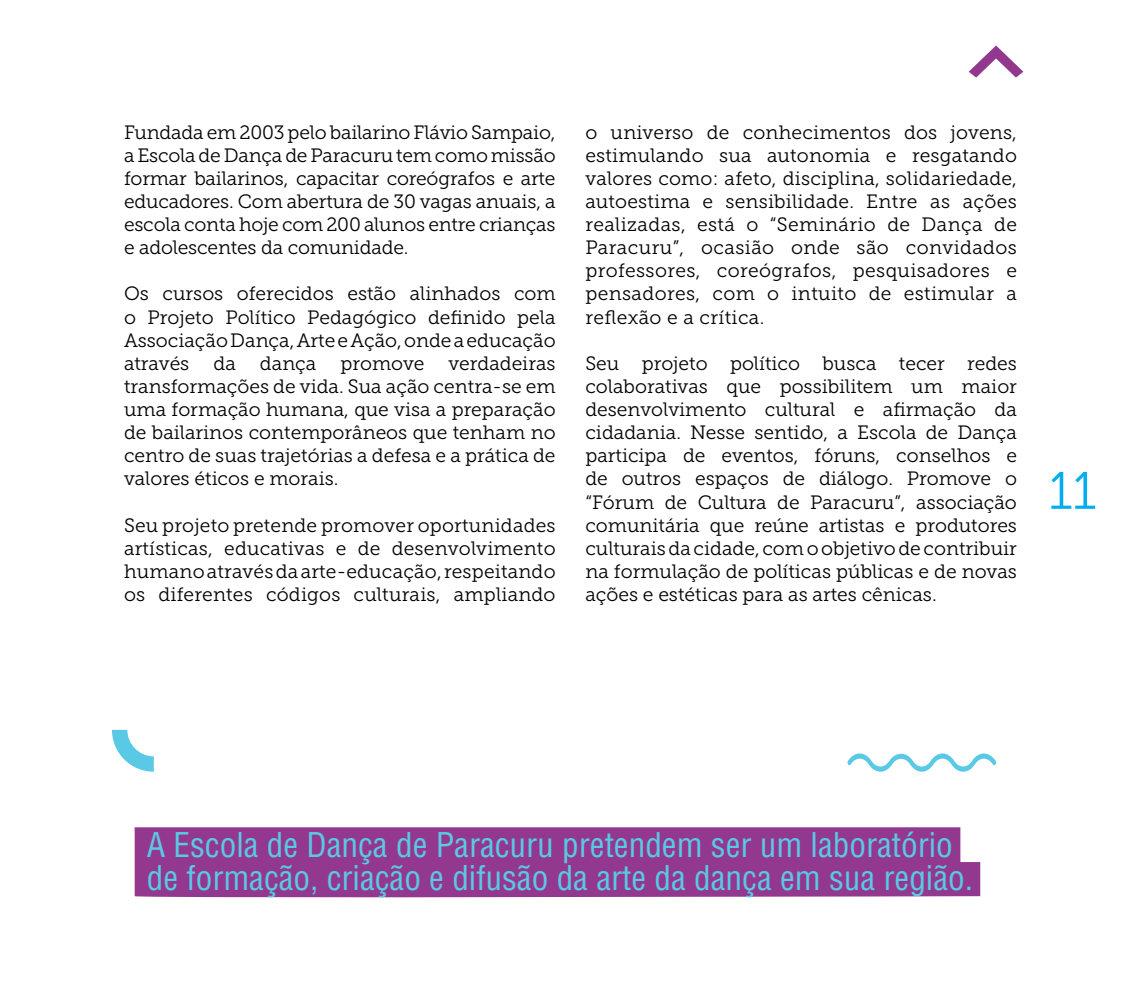
<style>
.page{position:relative;width:1141px;height:993px;background:#fff}
.page>*{position:absolute;margin:0;border:0;box-sizing:border-box;transform-origin:0 0}
.t1{font:52.5px "Museo Slab 300";color:#00aeef}
.t2{font:condensed 33.25px/33.2px "Helvetica LT Std";color:#5ac9e6}
.t3{font:19.25px/23.1px "Museo Slab 300";color:#000;text-align:justify}
</style>
<div class="page">
<div style="left:135px;top:827px;width:845px;height:71px;background:#92398f"></div>
<svg style="left:112px;top:729px;width:42px;height:42px"></svg>
<svg style="left:847px;top:753px;width:149px;height:18px"></svg>
<svg style="left:969px;top:45px;width:54px;height:33px"></svg>
<p class="t3" style="left:124px;top:120px;width:433px">Fundada em 2003 pelo bailarino Flávio Sampaio, a Escola de Dança de Paracuru tem como missão formar bailarinos, capacitar coreógrafos e arte educadores. Com abertura de 30 vagas anuais, a escola conta hoje com 200 alunos entre crianças e adolescentes da comunidade.</p>
<p class="t3" style="left:124px;top:282px;width:433px">Os cursos oferecidos estão alinhados com o Projeto Político Pedagógico definido pela Associação Dança, Arte e Ação, onde a educação através</p>
<p class="t3" style="left:124px;top:351px;width:433px;text-indent:324px">verdadeiras transformações de vida. Sua ação centra-se em uma formação humana, que visa a preparação de bailarinos contemporâneos que tenham no centro de suas trajetórias a defesa e a prática de valores éticos e morais.</p>
<p class="t3" style="left:124px;top:513px;width:433px">Seu projeto pretende promover oportunidades artísticas, educativas e de desenvolvimento humano através da arte-educação, respeitando os diferentes códigos culturais, ampliando</p>
<p class="t3" style="left:213px;top:351px;width:24px">da</p>
<p class="t3" style="left:260px;top:351px;width:58px">dança</p>
<p class="t3" style="left:340px;top:351px;width:85px">promove</p>
<p class="t3" style="left:585px;top:120px;width:433px">o universo de conhecimentos dos jovens, estimulando sua autonomia e resgatando valores como: afeto, disciplina, solidariedade, autoestima e sensibilidade. Entre as ações realizadas, está o “Seminário de Dança de Paracuru”, ocasião onde são convidados professores, coreógrafos, pesquisadores e pensadores, com o intuito de estimular a reflexão e a crítica.</p>
<p class="t3" style="left:585px;top:351px;width:433px">Seu projeto político busca tecer redes colaborativas que possibilitem um maior desenvolvimento cultural e afirmação da cidadania. Nesse sentido, a Escola de Dança participa de eventos, fóruns, conselhos e de outros espaços de diálogo. Promove o “Fórum de Cultura de Paracuru”, associação comunitária que reúne artistas e produtores culturais da cidade, com o objetivo de contribuir na formulação de políticas públicas e de novas ações e estéticas para as artes cênicas.</p>
<h1 class="t1" style="left:1049px;top:462px;width:49px">11</h1>
<h2 class="t2" style="left:147px;top:827px;width:828px">A Escola de Dança de Paracuru pretendem ser um laboratório de formação, criação e difusão da arte da dança em sua região.</h2>
</div>
